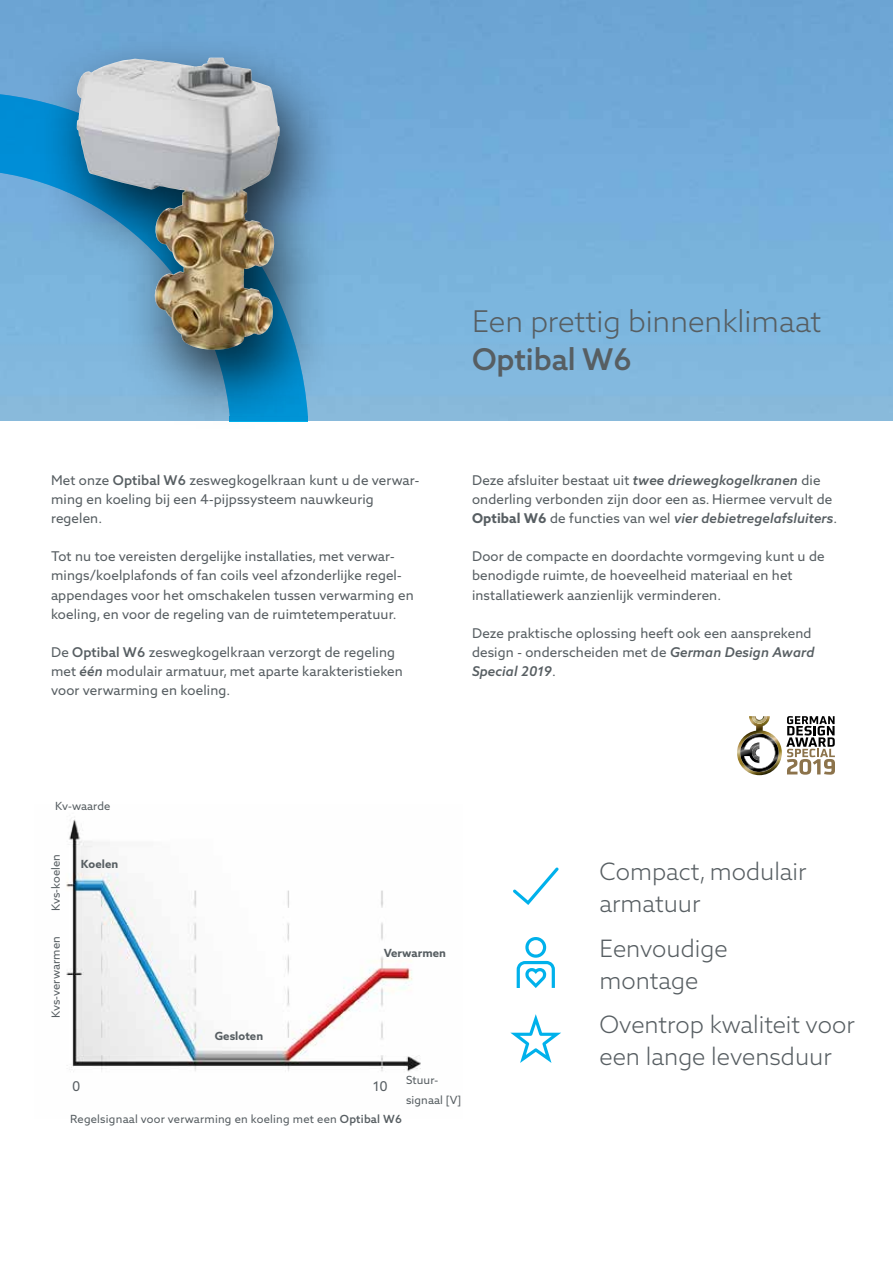
<style>
.page{position:relative;width:893px;height:1263px;background:#fff}
.page>*{position:absolute;margin:0;border:0;box-sizing:border-box;transform-origin:0 0}
.t1{font:300 30px "Azo Sans 2";color:#575e62}
.t2{font:500 30px "Azo Sans 2";color:#575e62}
.t3{font:300 24px/32px "Azo Sans 2";color:#575e62}
.t4{font:13.5px/19.2px "Azo Sans 2";letter-spacing:.01em;color:#575e62}
.t5{font:11.25px/19.2px "Azo Sans 2";letter-spacing:.01em;color:#575e62}
.t6{font:700 11.25px "Azo Sans 2";letter-spacing:.01em;color:#575e62}
.s1{font-weight:500}
.s2{font-weight:500;font-style:italic}
.s3{font-weight:700}
</style>
<div class="page">
<img style="left:0;top:0;width:893px;height:421px">
<svg style="left:0;top:93px;width:36px;height:323px;fill:#79b3dc"></svg>
<div style="left:36px;top:32px;width:308px;height:398px;background:#000;opacity:.75"></div>
<img style="left:76px;top:57px;width:201px;height:294px">
<img style="left:737px;top:716px;width:45px;height:59px">
<img style="left:740px;top:733px;width:39px;height:39px">
<img style="left:752px;top:716px;width:15px;height:8px">
<svg style="left:755px;top:716px;width:9px;height:5px"></svg>
<img style="left:744px;top:737px;width:31px;height:32px">
<svg style="left:786px;top:716px;width:49px;height:59px"></svg>
<img style="left:66px;top:819px;width:355px;height:253px">
<p class="t4" style="left:51px;top:470px;width:370px">Met onze <span class="s1">Optibal W6</span> zeswegkogelkraan kunt u de verwar&shy;ming en koeling bij een 4-pijpssysteem nauwkeurig regelen.</p>
<p class="t4" style="left:51px;top:547px;width:364px">Tot nu toe vereisten dergelijke installaties, met verwar&shy;mings/koelplafonds of fan coils veel afzonderlijke regel&shy;appendages voor het omschakelen tussen verwarming en koeling, en voor de regeling van de ruimtetemperatuur.</p>
<p class="t4" style="left:51px;top:643px;width:353px">De <span class="s1">Optibal W6</span> zeswegkogelkraan verzorgt de regeling met <span class="s2">één</span> modulair armatuur, met aparte karakteristieken voor verwarming en koeling.</p>
<h1 class="t1" style="left:472px;top:303px;width:351px">Een prettig binnenklimaat</h1>
<h1 class="t2" style="left:472px;top:341px;width:161px">Optibal W6</h1>
<p class="t4" style="left:472px;top:470px;width:367px">Deze afsluiter bestaat uit <span class="s2">twee driewegkogelkranen</span> die onderling verbonden zijn door een as. Hiermee vervult de<br><span class="s3">Optibal W6</span> de functies van wel <span class="s2">vier debietregelafsluiters</span>.</p>
<p class="t4" style="left:472px;top:547px;width:354px">Door de compacte en doordachte vormgeving kunt u de benodigde ruimte, de hoeveelheid materiaal en het installatiewerk aanzienlijk verminderen.</p>
<p class="t4" style="left:472px;top:623px;width:344px">Deze praktische oplossing heeft ook een aansprekend design - onderscheiden met de <span class="s2">German Design Award<br>Special 2019</span>.</p>
<p class="t5" style="left:55px;top:796px;width:57px">Kv-waarde</p>
<p class="t5" style="left:46px;top:911px;width:59px;rotate:-90deg">Kvs-koelen</p>
<p class="t5" style="left:46px;top:1018px;width:83px;rotate:-90deg">Kvs-verwarmen</p>
<p class="t6" style="left:81px;top:857px;width:39px">Koelen</p>
<p class="t6" style="left:215px;top:1029px;width:50px">Gesloten</p>
<p class="t6" style="left:384px;top:946px;width:64px">Verwarmen</p>
<p class="t4" style="left:72px;top:1076px;width:10px">0</p>
<p class="t4" style="left:373px;top:1076px;width:16px">10</p>
<p class="t5" style="left:406px;top:1071px;width:57px">Stuur&shy;signaal [V]</p>
<p class="t5" style="left:70px;top:1109px;width:333px">Regelsignaal voor verwarming en koeling met een <span class="s1">Optibal W6</span></p>
<h2 class="t3" style="left:600px;top:856px;width:208px">Compact, modulair armatuur</h2>
<h2 class="t3" style="left:600px;top:932px;width:129px">Eenvoudige montage</h2>
<h2 class="t3" style="left:600px;top:1009px;width:257px">Oventrop kwaliteit voor een lange levensduur</h2>
</div>
